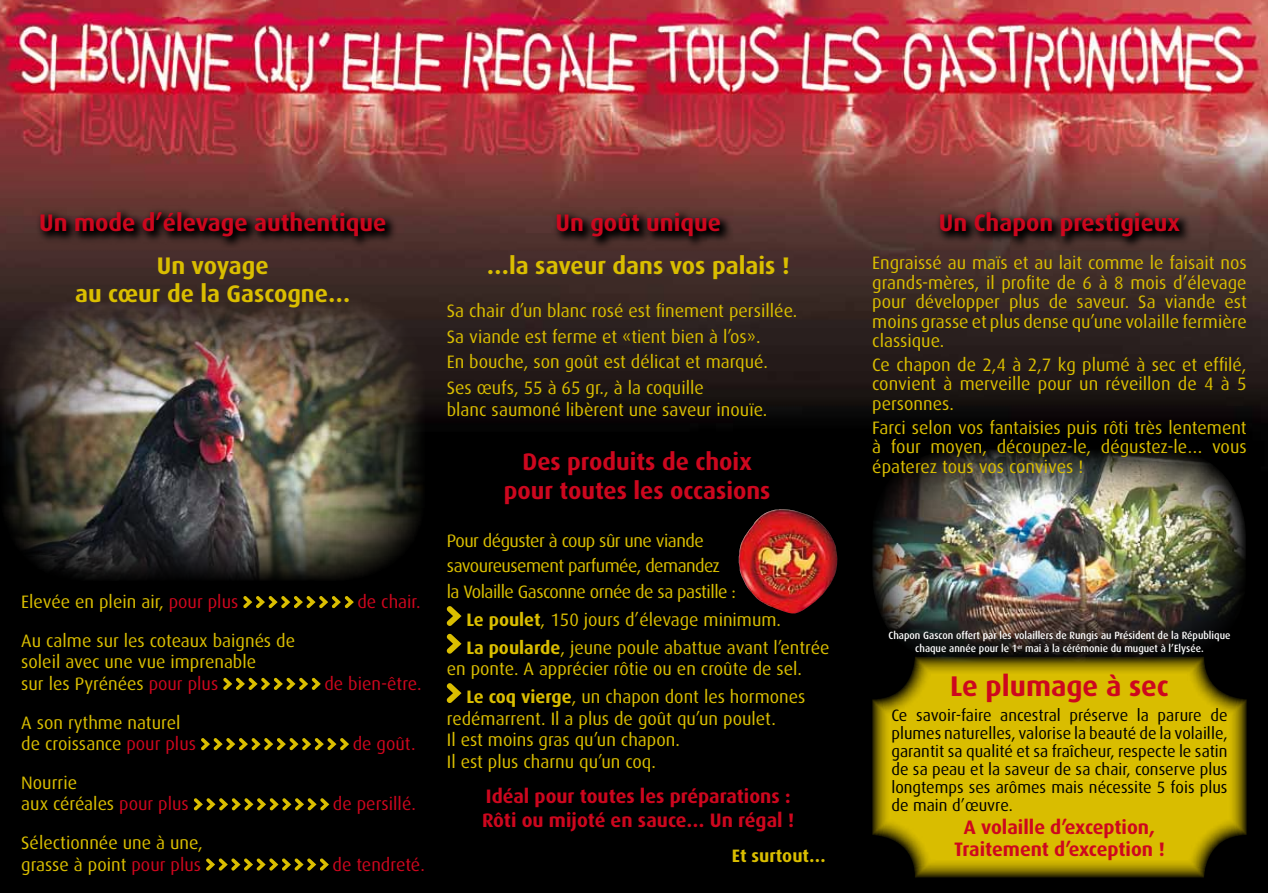
<style>
.page{position:relative;width:1268px;height:893px;background:#fff}
.page>*{position:absolute;margin:0;border:0;box-sizing:border-box;transform-origin:0 0}
.t1{font:700 28.5px "Dax";color:#cd071e}
.t2{font:700 24px/28.8px "Dax";color:#cd071e;text-align:center}
.t3{font:700 24px/28.8px "Dax";color:#dabe00;text-align:center}
.t4{font:700 19.5px/22.5px "Dax";color:#cd071e;text-align:center}
.t5{font:18px/19.5px "Dax";color:#dabe00}
.t6{font:18px/25.8px "Dax";letter-spacing:-.03em;color:#dabe00}
.t7{font:18px "Dax";color:#cd071e}
.t8{font:700 18px "Dax";color:#dabe00}
.t9{font:16.5px/18px "Dax";color:#000;text-align:justify}
.t10{font:500 10.5px/12.6px "Dax";color:#fff;text-align:center;scale:.95 1}
.s1{color:#cd071e}
.s2{font-weight:700}
</style>
<div class="page">
<img style="left:0;top:0;width:1267px;height:893px">
<svg style="left:872px;top:657px;width:374px;height:221px;fill:#d9bd00"></svg>
<img style="left:0;top:298px;width:425px;height:283px">
<svg style="left:242px;top:595px;width:112px;height:14px"></svg>
<svg style="left:222px;top:677px;width:99px;height:14px"></svg>
<svg style="left:200px;top:737px;width:149px;height:14px"></svg>
<svg style="left:193px;top:797px;width:136px;height:14px"></svg>
<svg style="left:205px;top:857px;width:124px;height:15px"></svg>
<svg style="left:35px;top:205px;width:362px;height:43px"></svg>
<svg style="left:551px;top:206px;width:181px;height:42px"></svg>
<svg style="left:934px;top:206px;width:257px;height:43px"></svg>
<div style="left:499px;top:445px;width:281px;height:71px;background:#000"></div>
<img style="left:738px;top:509px;width:99px;height:105px">
<svg style="left:445px;top:604px;width:16px;height:51px"></svg>
<svg style="left:445px;top:681px;width:16px;height:24px"></svg>
<img style="left:872px;top:449px;width:373px;height:214px">
<h2 class="t2" style="left:39px;top:208px;width:348px">Un mode d’élevage authentique</h2>
<h2 class="t3" style="left:75px;top:251px;width:277px">Un voyage<br>au cœur de la Gascogne…</h2>
<p class="t5" style="left:21px;top:592px;width:218px">Elevée en plein air, <span class="s1">pour plus</span></p>
<p class="t7" style="left:357px;top:592px;width:65px">de chair.</p>
<p class="t5" style="left:21px;top:630px;width:275px;line-height:21.6px">Au calme sur les coteaux baignés de soleil avec une vue imprenable<br>sur les Pyrénées <span class="s1">pour plus</span></p>
<p class="t7" style="left:324px;top:674px;width:99px">de bien-être.</p>
<p class="t5" style="left:21px;top:712px;width:176px;line-height:21.6px">A son rythme naturel de croissance <span class="s1">pour plus</span></p>
<p class="t5" style="left:21px;top:772px;width:169px;line-height:21.6px">Nourrie<br>aux céréales <span class="s1">pour plus</span></p>
<p class="t5" style="left:21px;top:832px;width:183px;line-height:21.6px">Sélectionnée une à une, grasse à point <span class="s1">pour plus</span></p>
<p class="t7" style="left:352px;top:734px;width:64px">de goût.</p>
<p class="t7" style="left:333px;top:794px;width:84px">de persillé.</p>
<p class="t7" style="left:332px;top:854px;width:94px">de tendreté.</p>
<h2 class="t2" style="left:555px;top:208px;width:167px">Un goût unique</h2>
<h2 class="t2" style="left:938px;top:208px;width:242px">Un Chapon prestigieux</h2>
<h2 class="t3" style="left:486px;top:251px;width:304px">…la saveur dans vos palais !</h2>
<p class="t5" style="left:446px;top:298px;width:352px;line-height:25.8px">Sa chair d’un blanc rosé est finement persillée.<br>Sa viande est ferme et «tient bien à l’os».<br>En bouche, son goût est délicat et marqué.<br>Ses œufs, 55 à 65 gr., à la coquille</p>
<p class="t5" style="left:446px;top:400px;width:322px">blanc saumoné libèrent une saveur inouïe.</p>
<h2 class="t2" style="left:503px;top:448px;width:268px">Des produits de choix pour toutes les occasions</h2>
<p class="t6" style="left:446px;top:528px;width:290px">Pour déguster à coup sûr une viande savoureusement parfumée, demandez la Volaille Gasconne ornée de sa pastille :</p>
<p class="t5" style="left:466px;top:606px;width:365px;line-height:27.8px"><span class="s2">Le poulet</span>, 150 jours d’élevage minimum.<br><span class="s2">La poularde</span>, jeune poule abattue avant l’entrée</p>
<p class="t5" style="left:446px;top:655px;width:360px;line-height:27.8px;text-align:right">en ponte. A apprécier rôtie ou en croûte de sel.<br><span class="s2">Le coq vierge</span>, un chapon dont les hormones</p>
<p class="t5" style="left:446px;top:708px;width:330px;line-height:21.6px">redémarrent. Il a plus de goût qu’un poulet.<br>Il est moins gras qu’un chapon.<br>Il est plus charnu qu’un coq.</p>
<p class="t4" style="left:482px;top:785px;width:314px;line-height:23.4px;text-align:left">Idéal pour toutes les préparations :<br>Rôti ou mijoté en sauce… Un régal !</p>
<p class="t8" style="left:731px;top:845px;width:95px">Et surtout…</p>
<p class="t5" style="left:872px;top:253px;width:376px;text-align:justify">Engraissé au maïs et au lait comme le faisait nos grands-mères, il profite de 6 à 8 mois d’élevage pour développer plus de saveur. Sa viande est moins grasse et plus dense qu’une volaille fermière classique.</p>
<p class="t5" style="left:872px;top:355px;width:376px;text-align:justify">Ce chapon de 2,4 à 2,7 kg plumé à sec et effilé, convient à merveille pour un réveillon de 4 à 5 personnes.</p>
<p class="t5" style="left:872px;top:418px;width:376px;text-align:justify">Farci selon vos fantaisies puis rôti très lentement à four moyen, découpez-le, dégustez-le… vous épaterez tous vos convives !</p>
<p class="t10" style="left:888px;top:630px;width:361px">Chapon Gascon offert par les volaillers de Rungis au Président de la République chaque année pour le 1<sup>er</sup> mai à la cérémonie du muguet à l’Elysée.</p>
<h1 class="t1" style="left:949px;top:670px;width:220px">Le plumage à sec</h1>
<p class="t9" style="left:891px;top:707px;width:337px">Ce savoir-faire ancestral préserve la parure de plumes naturelles, valorise la beauté de la volaille, garantit sa qualité et sa fraîcheur, respecte le satin de sa peau et la saveur de sa chair, conserve plus longtemps ses arômes mais nécessite 5 fois plus de main d’œuvre.</p>
<p class="t4" style="left:953px;top:816px;width:212px">A volaille d’exception,<br>Traitement d’exception !</p>
</div>
